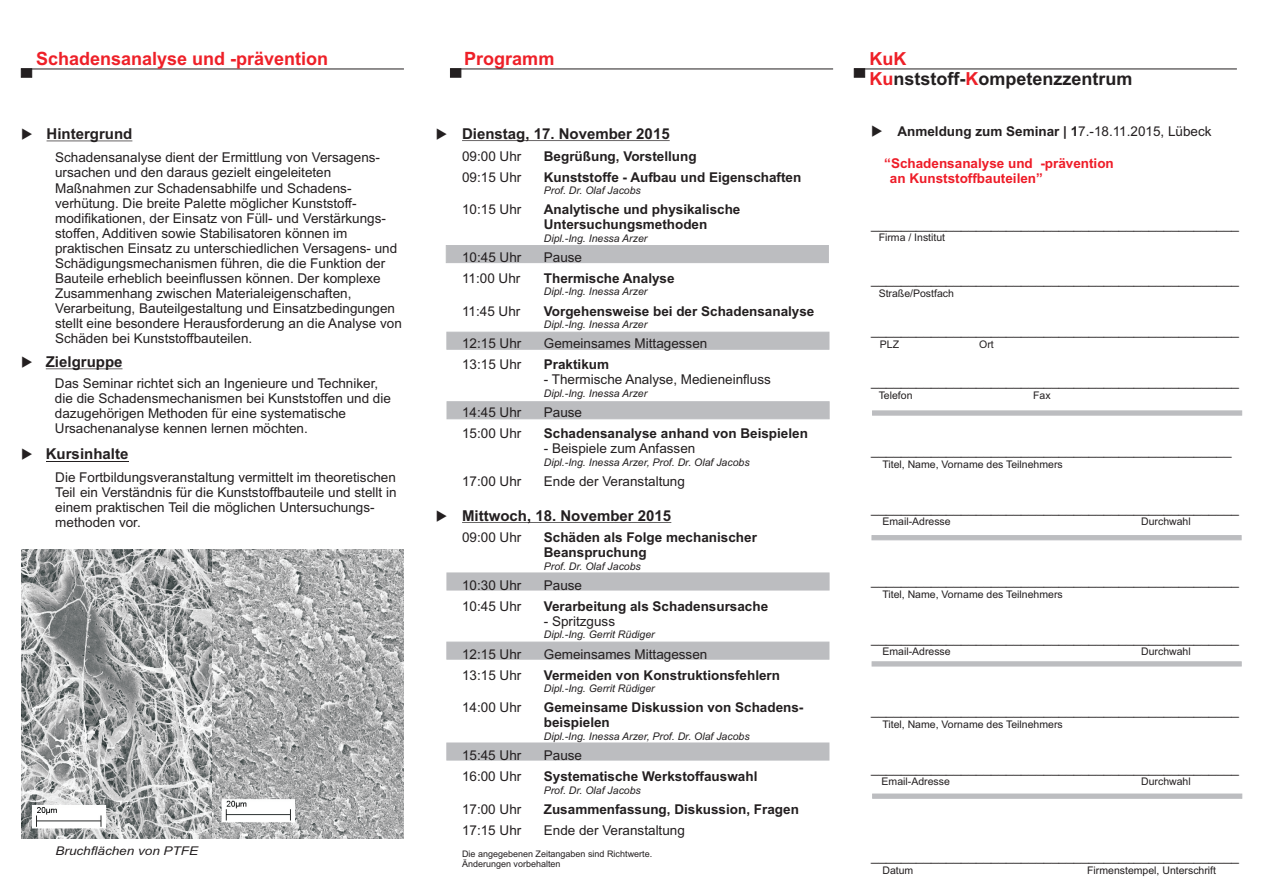
<style>
.page{position:relative;width:1263px;height:893px;background:#fff}
.page>*{position:absolute;margin:0;border:0;box-sizing:border-box;transform-origin:0 0}
.t1{font:700 18.3px "Arial";color:#ee2028}
.t2{font:700 18px/20.1px "Arial";color:#231f20}
.t3{font:700 15px "Arial";color:#231f20}
.t4{font:13.5px/15.1px "Arial";color:#231f20}
.t5{font:700 13.5px/15.1px "Arial";color:#231f20}
.t6{font:700 13.5px/15.1px "Arial";color:#ee1c28}
.t7{font:italic 12px "Arial";color:#231f20;scale:1.12 1}
.t8{font:italic 10.5px "Arial";color:#231f20}
.t9{font:10.5px "Arial";color:#231f20}
.t10{font:9px/10.1px "Arial";color:#231f20}
.s1{color:#ee2028}
.s2{font-weight:400}
</style>
<div class="page">
<div style="left:446px;top:642px;width:383px;height:17px;background:#bcbdc0"></div>
<div style="left:446px;top:743px;width:383px;height:17px;background:#bcbdc0"></div>
<div style="left:446px;top:332px;width:383px;height:18px;background:#bcbdc0"></div>
<div style="left:446px;top:245px;width:383px;height:18px;background:#bcbdc0"></div>
<div style="left:447px;top:401px;width:382px;height:18px;background:#bcbdc0"></div>
<div style="left:447px;top:573px;width:382px;height:17px;background:#bcbdc0"></div>
<hr style="left:462px;top:140px;width:208px;height:1px;background:#231f20">
<hr style="left:462px;top:522px;width:209px;height:1px;background:#231f20">
<hr style="left:47px;top:141px;width:85px;height:1px;background:#231f20">
<hr style="left:46px;top:368px;width:76px;height:1px;background:#231f20">
<hr style="left:46px;top:461px;width:82px;height:1px;background:#231f20">
<hr style="left:21px;top:69px;width:383px;height:1px;background:#231f20">
<svg style="left:21px;top:68px;width:11px;height:10px"></svg>
<hr style="left:450px;top:69px;width:383px;height:1px;background:#231f20">
<svg style="left:450px;top:68px;width:11px;height:10px"></svg>
<hr style="left:854px;top:69px;width:383px;height:1px;background:#231f20">
<svg style="left:854px;top:68px;width:11px;height:10px"></svg>
<svg style="left:872px;top:411px;width:370px;height:4px"></svg>
<div style="left:872px;top:535px;width:369px;height:5px;background:#bcbdc0"></div>
<svg style="left:872px;top:661px;width:369px;height:5px;background:#bfc0c2"></svg>
<svg style="left:872px;top:794px;width:370px;height:5px;background:#bdbec1"></svg>
<img style="left:21px;top:550px;width:383px;height:288px">
<h1 class="t1" style="left:36px;top:52px;width:294px">Schadensanalyse und -prävention</h1>
<p class="t3" style="left:21px;top:128px;width:113px">◆Hintergrund</p>
<p class="t4" style="left:55px;top:151px;width:348px">Schadensanalyse dient der Ermittlung von Versagens&shy;ursachen und den daraus gezielt eingeleiteten Maßnahmen zur Schadensabhilfe und Schadens&shy;verhütung. Die breite Palette möglicher Kunststoff&shy;modifikationen, der Einsatz von Füll- und Verstärkungs&shy;stoffen, Additiven sowie Stabilisatoren können im praktischen Einsatz zu unterschiedlichen Versagens- und Schädigungsmechanismen führen, die die Funktion der Bauteile erheblich beeinflussen können. Der komplexe Zusammenhang zwischen Materialeigenschaften, Verarbeitung, Bauteilgestaltung und Einsatzbedingungen stellt eine besondere Herausforderung an die Analyse von Schäden bei Kunststoffbauteilen.</p>
<p class="t3" style="left:21px;top:356px;width:103px">◆Zielgruppe</p>
<p class="t4" style="left:55px;top:377px;width:337px">Das Seminar richtet sich an Ingenieure und Techniker, die die Schadensmechanismen bei Kunststoffen und die dazugehörigen Methoden für eine systematische Ursachenanalyse kennen lernen möchten.</p>
<p class="t3" style="left:21px;top:448px;width:109px">◆Kursinhalte</p>
<p class="t4" style="left:55px;top:471px;width:343px">Die Fortbildungsveranstaltung vermittelt im theoretischen Teil ein Verständnis für die Kunststoffbauteile und stellt in einem praktischen Teil die möglichen Untersuchungs&shy;methoden vor.</p>
<p class="t7" style="left:56px;top:846px;width:129px">Bruchflächen von PTFE</p>
<h1 class="t1" style="left:464px;top:51px;width:92px">Programm</h1>
<h2 class="t2" style="left:869px;top:50px;width:264px"><span class="s1">KuK<br>Ku</span>nststoff-<span class="s1">K</span>ompetenzzentrum</h2>
<p class="t3" style="left:436px;top:128px;width:235px">◆Dienstag, 17. November 2015</p>
<p class="t4" style="left:462px;top:149px;width:61px">09:00 Uhr</p>
<p class="t5" style="left:544px;top:149px;width:154px">Begrüßung, Vorstellung</p>
<p class="t4" style="left:462px;top:171px;width:61px">09:15 Uhr</p>
<p class="t5" style="left:544px;top:171px;width:259px">Kunststoffe - Aufbau und Eigenschaften</p>
<p class="t8" style="left:544px;top:186px;width:99px">Prof. Dr. Olaf Jacobs</p>
<p class="t4" style="left:462px;top:203px;width:61px">10:15 Uhr</p>
<p class="t5" style="left:544px;top:203px;width:198px">Analytische und physikalische<br>Untersuchungsmethoden</p>
<p class="t8" style="left:544px;top:234px;width:105px">Dipl.-Ing. Inessa Arzer</p>
<p class="t4" style="left:462px;top:251px;width:61px">10:45 Uhr</p>
<p class="t4" style="left:544px;top:251px;width:40px">Pause</p>
<p class="t4" style="left:462px;top:272px;width:60px">11:00 Uhr</p>
<p class="t5" style="left:544px;top:272px;width:132px">Thermische Analyse</p>
<p class="t8" style="left:544px;top:288px;width:105px">Dipl.-Ing. Inessa Arzer</p>
<p class="t4" style="left:462px;top:305px;width:60px">11:45 Uhr</p>
<p class="t5" style="left:544px;top:305px;width:272px">Vorgehensweise bei der Schadensanalyse</p>
<p class="t8" style="left:544px;top:320px;width:105px">Dipl.-Ing. Inessa Arzer</p>
<p class="t4" style="left:462px;top:337px;width:61px">12:15 Uhr</p>
<p class="t4" style="left:544px;top:337px;width:165px">Gemeinsames Mittagessen</p>
<p class="t4" style="left:462px;top:358px;width:61px">13:15 Uhr</p>
<p class="t5" style="left:544px;top:358px;width:67px">Praktikum</p>
<p class="t4" style="left:544px;top:373px;width:229px">- Thermische Analyse, Medieneinfluss</p>
<p class="t8" style="left:544px;top:389px;width:105px">Dipl.-Ing. Inessa Arzer</p>
<p class="t4" style="left:462px;top:406px;width:61px">14:45 Uhr</p>
<p class="t4" style="left:544px;top:406px;width:40px">Pause</p>
<p class="t4" style="left:462px;top:427px;width:61px">15:00 Uhr</p>
<p class="t5" style="left:544px;top:427px;width:266px">Schadensanalyse anhand von Beispielen</p>
<p class="t4" style="left:544px;top:442px;width:153px">- Beispiele zum Anfassen</p>
<p class="t8" style="left:544px;top:458px;width:207px">Dipl.-Ing. Inessa Arzer, Prof. Dr. Olaf Jacobs</p>
<p class="t4" style="left:462px;top:475px;width:61px">17:00 Uhr</p>
<p class="t4" style="left:544px;top:475px;width:143px">Ende der Veranstaltung</p>
<p class="t3" style="left:462px;top:510px;width:211px">Mittwoch, 18. November 2015</p>
<p class="t4" style="left:462px;top:531px;width:61px">09:00 Uhr</p>
<p class="t5" style="left:544px;top:531px;width:215px">Schäden als Folge mechanischer<br>Beanspruchung</p>
<p class="t8" style="left:544px;top:562px;width:99px">Prof. Dr. Olaf Jacobs</p>
<p class="t4" style="left:462px;top:579px;width:61px">10:30 Uhr</p>
<p class="t4" style="left:544px;top:579px;width:40px">Pause</p>
<p class="t4" style="left:462px;top:600px;width:61px">10:45 Uhr</p>
<p class="t5" style="left:544px;top:600px;width:226px">Verarbeitung als Schadensursache</p>
<p class="t4" style="left:544px;top:615px;width:73px">- Spritzguss</p>
<p class="t8" style="left:544px;top:631px;width:112px">Dipl.-Ing. Gerrit Rüdiger</p>
<p class="t4" style="left:462px;top:648px;width:61px">12:15 Uhr</p>
<p class="t4" style="left:544px;top:648px;width:165px">Gemeinsames Mittagessen</p>
<p class="t4" style="left:462px;top:669px;width:61px">13:15 Uhr</p>
<p class="t5" style="left:544px;top:669px;width:238px">Vermeiden von Konstruktionsfehlern</p>
<p class="t8" style="left:544px;top:684px;width:112px">Dipl.-Ing. Gerrit Rüdiger</p>
<p class="t4" style="left:462px;top:701px;width:61px">14:00 Uhr</p>
<p class="t5" style="left:544px;top:701px;width:261px">Gemeinsame Diskussion von Schadens&shy;beispielen</p>
<p class="t8" style="left:544px;top:732px;width:207px">Dipl.-Ing. Inessa Arzer, Prof. Dr. Olaf Jacobs</p>
<p class="t4" style="left:462px;top:749px;width:61px">15:45 Uhr</p>
<p class="t4" style="left:544px;top:749px;width:40px">Pause</p>
<p class="t4" style="left:462px;top:770px;width:61px">16:00 Uhr</p>
<p class="t5" style="left:544px;top:770px;width:215px">Systematische Werkstoffauswahl</p>
<p class="t8" style="left:544px;top:786px;width:99px">Prof. Dr. Olaf Jacobs</p>
<p class="t4" style="left:462px;top:803px;width:61px">17:00 Uhr</p>
<p class="t5" style="left:544px;top:803px;width:257px">Zusammenfassung, Diskussion, Fragen</p>
<p class="t4" style="left:462px;top:824px;width:61px">17:15 Uhr</p>
<p class="t4" style="left:544px;top:824px;width:143px">Ende der Veranstaltung</p>
<p class="t10" style="left:462px;top:849px;width:192px">Die angegebenen Zeitangaben sind Richtwerte.<br>Änderungen vorbehalten</p>
<p class="t5" style="left:871px;top:125px;width:342px">◆Anmeldung zum Seminar | 1<span class="s2">7.-18.11.2015, Lübeck</span></p>
<p class="t6" style="left:890px;top:157px;width:225px;text-indent:-6px">“Schadensanalyse und -prävention an Kunststoffbauteilen”</p>
<p class="t4" style="left:871px;top:217px;width:369px">_________________________________________________</p>
<p class="t9" style="left:879px;top:234px;width:68px">Firma / Institut</p>
<p class="t4" style="left:871px;top:273px;width:369px">_________________________________________________</p>
<p class="t9" style="left:879px;top:290px;width:77px">Straße/Postfach</p>
<p class="t4" style="left:871px;top:324px;width:369px">_________________________________________________</p>
<p class="t9" style="left:880px;top:340px;width:21px">PLZ</p>
<p class="t9" style="left:979px;top:340px;width:16px">Ort</p>
<p class="t4" style="left:871px;top:375px;width:369px">_________________________________________________</p>
<p class="t9" style="left:879px;top:391px;width:35px">Telefon</p>
<p class="t9" style="left:1033px;top:391px;width:19px">Fax</p>
<p class="t4" style="left:871px;top:444px;width:362px">________________________________________________</p>
<p class="t9" style="left:882px;top:460px;width:182px">Titel, Name, Vorname des Teilnehmers</p>
<p class="t4" style="left:871px;top:501px;width:369px">_________________________________________________</p>
<p class="t9" style="left:882px;top:518px;width:70px">Email-Adresse</p>
<p class="t9" style="left:1141px;top:518px;width:51px">Durchwahl</p>
<p class="t4" style="left:871px;top:574px;width:369px">_________________________________________________</p>
<p class="t9" style="left:882px;top:590px;width:182px">Titel, Name, Vorname des Teilnehmers</p>
<p class="t4" style="left:871px;top:631px;width:369px">_________________________________________________</p>
<p class="t9" style="left:882px;top:648px;width:70px">Email-Adresse</p>
<p class="t9" style="left:1141px;top:648px;width:51px">Durchwahl</p>
<p class="t4" style="left:871px;top:704px;width:369px">_________________________________________________</p>
<p class="t9" style="left:882px;top:720px;width:182px">Titel, Name, Vorname des Teilnehmers</p>
<p class="t4" style="left:871px;top:761px;width:369px">_________________________________________________</p>
<p class="t9" style="left:881px;top:778px;width:70px">Email-Adresse</p>
<p class="t9" style="left:1141px;top:778px;width:51px">Durchwahl</p>
<p class="t4" style="left:871px;top:850px;width:369px">_________________________________________________</p>
<p class="t9" style="left:882px;top:867px;width:32px">Datum</p>
<p class="t9" style="left:1087px;top:867px;width:130px">Firmenstempel, Unterschrift</p>
</div>
